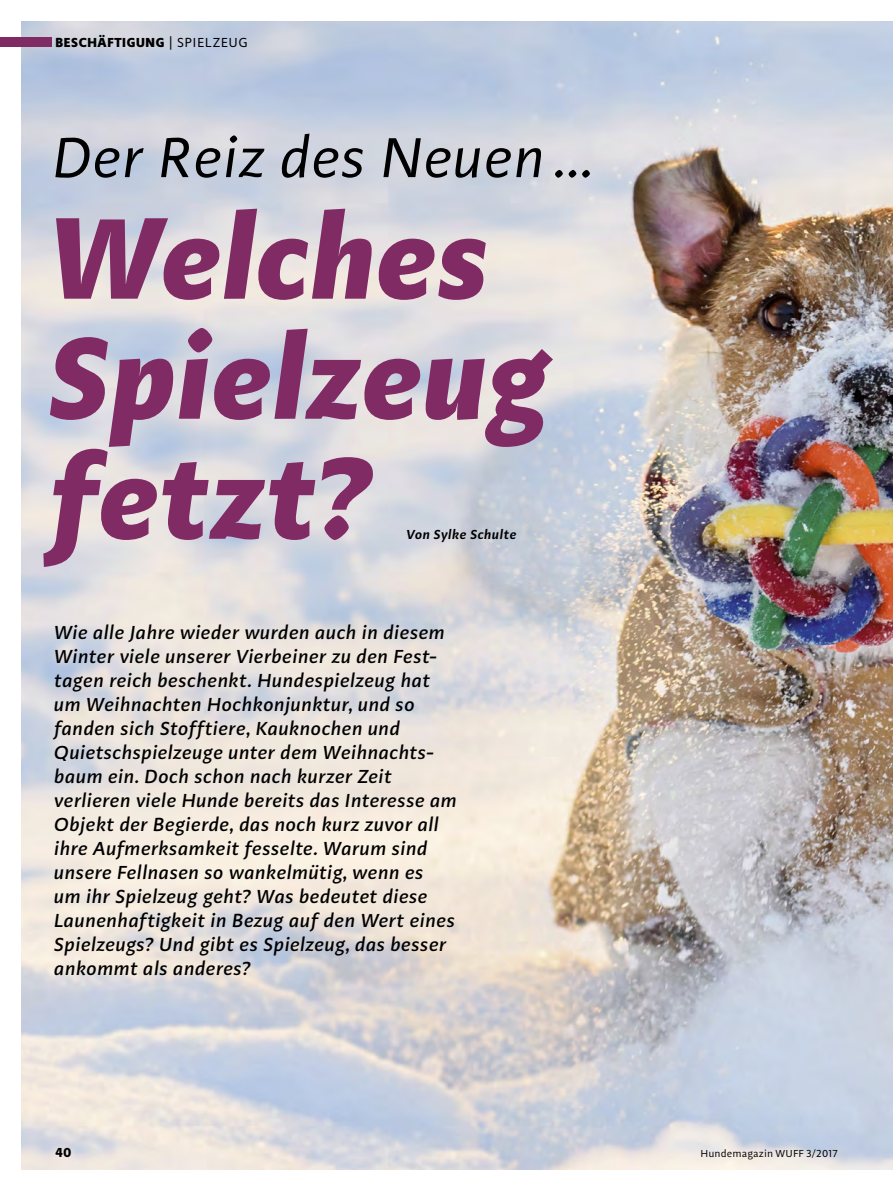
<style>
.page{position:relative;width:893px;height:1191px;background:#fff}
.page>*{position:absolute;margin:0;border:0;box-sizing:border-box;transform-origin:0 0}
.t1{font:italic 900 120px/120px "Adagio Sans";letter-spacing:.01em;color:#812b65}
.t2{font:italic 58.05px "Adagio Sans";color:#000}
.t3{font:italic 500 19.5px/24px "Adagio Sans";letter-spacing:.01em;color:#000}
.t4{font:900 13.5px "Adagio Sans";letter-spacing:.045em;color:#000}
.t5{font:italic 600 13.5px "Adagio Sans";letter-spacing:.03em;color:#000}
.t6{font:700 13.5px "Adagio Sans";color:#000}
.t7{font:10.5px "Adagio Sans";letter-spacing:.01em;color:#000}
.s1{font-weight:400}
</style>
<div class="page">
<img style="left:21px;top:21px;width:872px;height:1148px">
<div style="left:0;top:38px;width:51px;height:9px;background:#812b65"></div>
<p class="t4" style="left:55px;top:33px;width:194px">BESCHÄFTIGUNG <span class="s1">| SPIELZEUG</span></p>
<h2 class="t2" style="left:55px;top:121px;width:543px">Der Reiz des Neuen…</h2>
<h1 class="t1" style="left:55px;top:200px;width:505px">Welches<br>Spielzeug fetzt?</h1>
<p class="t5" style="left:407px;top:525px;width:112px">Von Sylke Schulte</p>
<p class="t3" style="left:55px;top:620px;width:404px">Wie alle Jahre wieder wurden auch in diesem Winter viele unserer Vierbeiner zu den Fest&shy;tagen reich beschenkt. Hundespielzeug hat um Weihnachten Hochkonjunktur, und so fanden sich Stofftiere, Kauknochen und Quietschspielzeuge unter dem Weihnachts&shy;baum ein. Doch schon nach kurzer Zeit verlieren viele Hunde bereits das Interesse am Objekt der Begierde, das noch kurz zuvor all ihre Aufmerksamkeit fesselte. Warum sind unsere Fellnasen so wankelmütig, wenn es<br>um ihr Spielzeug geht? Was bedeutet diese Launenhaftigkeit in Bezug auf den Wert eines Spielzeugs? Und gibt es Spielzeug, das besser ankommt als anderes?</p>
<p class="t6" style="left:55px;top:1143px;width:18px">40</p>
<p class="t7" style="left:700px;top:1146px;width:139px">Hundemagazin WUFF 3/2017</p>
</div>
